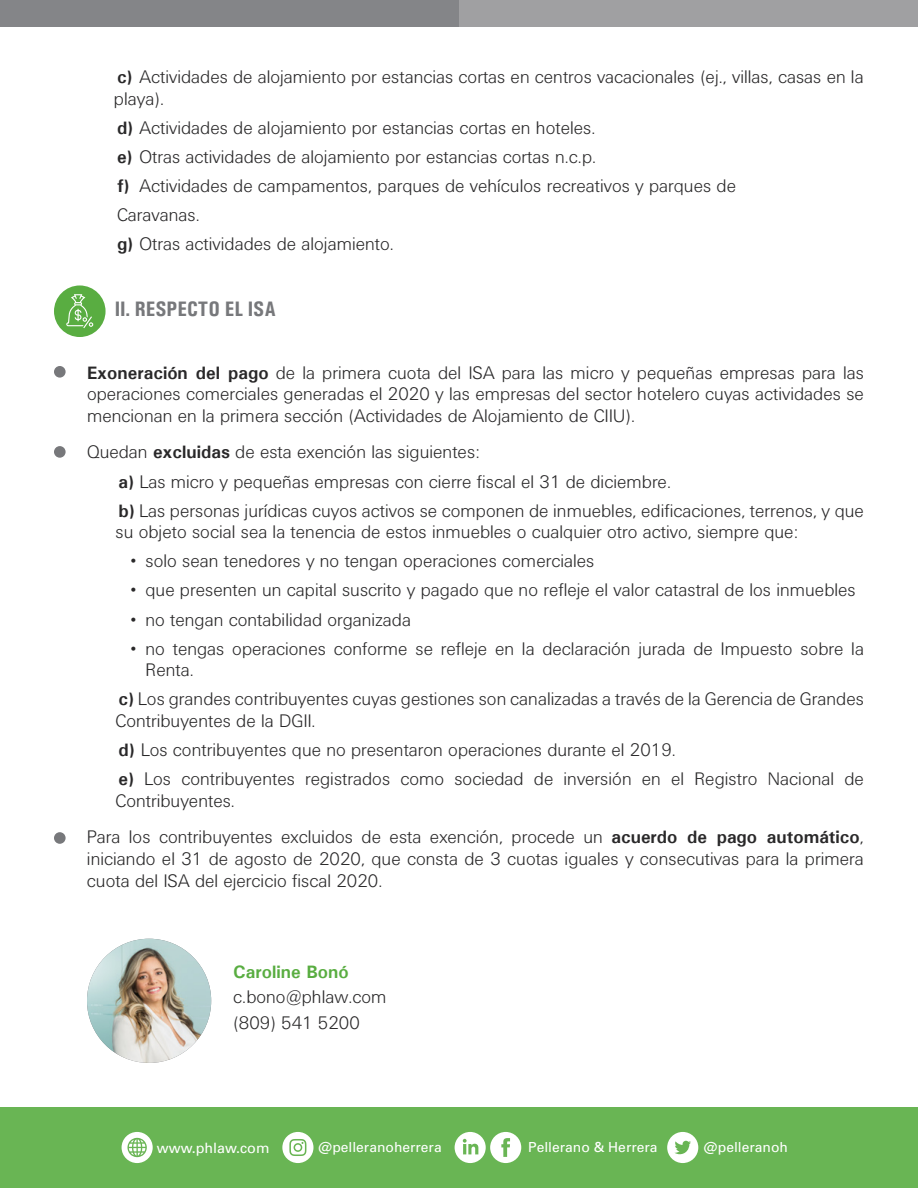
<style>
.page{position:relative;width:918px;height:1188px;background:#fff}
.page>*{position:absolute;margin:0;border:0;box-sizing:border-box;transform-origin:0 0}
.t1{font:700 condensed 21px "Univers";color:#77787b}
.t2{font:300 18px/29.1px "Univers BQ";color:#292829}
.t3{font:700 18px "Univers";color:#59ad41}
.t4{font:14.25px "Univers";color:#fff}
.t5{font:13.8px "Univers";color:#fff}
.s1{font-family:"Univers";font-weight:700}
</style>
<div class="page">
<div style="left:459px;top:0;width:459px;height:27px;background:#a0a0a2"></div>
<div style="left:0;top:0;width:459px;height:27px;background:#848588"></div>
<div style="left:54px;top:366px;width:12px;height:12px;background:#77787b;border-radius:50%"></div>
<div style="left:54px;top:446px;width:12px;height:12px;background:#77787b;border-radius:50%"></div>
<div style="left:54px;top:832px;width:12px;height:12px;background:#77787b;border-radius:50%"></div>
<div style="left:0;top:1107px;width:918px;height:81px;background:#69b554"></div>
<svg style="left:282px;top:1132px;width:31px;height:31px"></svg>
<svg style="left:455px;top:1132px;width:66px;height:31px"></svg>
<svg style="left:667px;top:1132px;width:31px;height:31px"></svg>
<svg style="left:122px;top:1132px;width:31px;height:31px"></svg>
<img style="left:87px;top:939px;width:124px;height:124px;border-radius:62px">
<div style="left:54px;top:285px;width:52px;height:52px;background:#59ad41;border-radius:50%"></div>
<svg style="left:66px;top:294px;width:27px;height:34px"></svg>
<p class="t2" style="left:114px;top:67px;width:751px;line-height:21.6px"><span class="s1">c)</span> Actividades de alojamiento por estancias cortas en centros vacacionales (ej., villas, casas en la playa).</p>
<p class="t2" style="left:117px;top:114px;width:621px"><span class="s1">d)</span> Actividades de alojamiento por estancias cortas en hoteles.<br><span class="s1">e)</span> Otras actividades de alojamiento por estancias cortas n.c.p.<br><span class="s1">f)</span> Actividades de campamentos, parques de vehículos recreativos y parques de Caravanas.<br><span class="s1">g)</span> Otras actividades de alojamiento.</p>
<p class="t1" style="left:115px;top:296px;width:163px">II. RESPECTO EL ISA</p>
<p class="t2" style="left:87px;top:362px;width:779px;line-height:21.6px;text-align:justify"><span class="s1">Exoneración del pago</span> de la primera cuota del ISA para las micro y pequeñas empresas para las operaciones comerciales generadas el 2020 y las empresas del sector hotelero cuyas actividades se mencionan en la primera sección (Actividades de Alojamiento de CIIU).</p>
<p class="t2" style="left:118px;top:438px;width:747px;text-indent:-32px">Quedan <span class="s1">excluidas</span> de esta exención las siguientes:<br><span class="s1">a)</span> Las micro y pequeñas empresas con cierre fiscal el 31 de diciembre.<br><span class="s1">b)</span> Las personas jurídicas cuyos activos se componen de inmuebles, edificaciones, terrenos, y que</p>
<p class="t2" style="left:115px;top:518px;width:684px">su objeto social sea la tenencia de estos inmuebles o cualquier otro activo, siempre que:</p>
<p class="t2" style="left:130px;top:547px;width:465px">• solo sean tenedores y no tengan operaciones comerciales</p>
<p class="t2" style="left:130px;top:576px;width:727px">• que presenten un capital suscrito y pagado que no refleje el valor catastral de los inmuebles</p>
<p class="t2" style="left:130px;top:605px;width:282px">• no tengan contabilidad organizada</p>
<p class="t2" style="left:145px;top:638px;width:720px;line-height:21.6px;text-indent:-15px">• no tengas operaciones conforme se refleje en la declaración jurada de Impuesto sobre la<br>Renta.</p>
<p class="t2" style="left:115px;top:689px;width:750px;line-height:21.6px"><span class="s1">c)</span> Los grandes contribuyentes cuyas gestiones son canalizadas a través de la Gerencia de Grandes<br>Contribuyentes de la DGII.</p>
<p class="t2" style="left:118px;top:736px;width:747px"><span class="s1">d)</span> Los contribuyentes que no presentaron operaciones durante el 2019.<br><span class="s1">e)</span> Los contribuyentes registrados como sociedad de inversión en el Registro Nacional de</p>
<p class="t2" style="left:87px;top:783px;width:779px;line-height:36.6px;text-indent:28px">Contribuyentes.<br>Para los contribuyentes excluidos de esta exención, procede un <span class="s1">acuerdo de pago automático</span>,</p>
<p class="t2" style="left:87px;top:848px;width:778px;line-height:21.6px">iniciando el 31 de agosto de 2020, que consta de 3 cuotas iguales y consecutivas para la primera cuota del ISA del ejercicio fiscal 2020.</p>
<p class="t3" style="left:233px;top:960px;width:117px">Caroline Bonó</p>
<p class="t2" style="left:233px;top:985px;width:155px;line-height:25.5px">c.bono@phlaw.com (809) 541 5200</p>
<p class="t4" style="left:157px;top:1139px;width:114px">www.phlaw.com</p>
<p class="t5" style="left:318px;top:1139px;width:125px">@pelleranoherrera</p>
<p class="t5" style="left:528px;top:1140px;width:131px">Pellerano &amp; Herrera</p>
<p class="t5" style="left:704px;top:1139px;width:86px">@pelleranoh</p>
</div>
